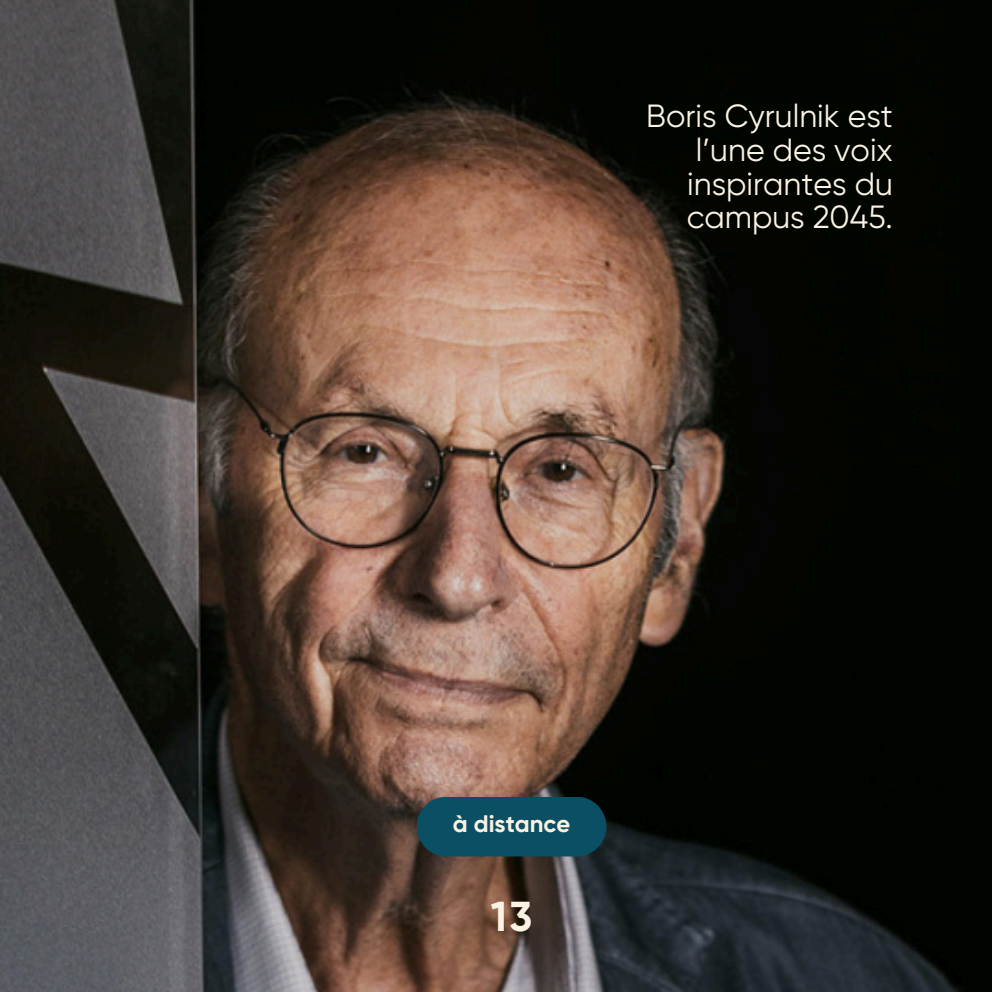
<style>
.page{position:relative;width:992px;height:992px;background:#fff}
.page>*{position:absolute;margin:0;border:0;box-sizing:border-box;transform-origin:0 0}
.t1{font:700 41.75px "Gilroy";color:#faf2e3}
.t2{font:32px/33.8px "Gilroy";color:#faf2e3;text-align:justify}
.t3{font:700 23.75px "Gilroy";color:#faf2e3}
</style>
<div class="page">
<img style="left:0;top:0;width:992px;height:992px">
<div style="left:417px;top:797px;width:189px;height:59px;background:#0a4f63;border-radius:30px"></div>
<p class="t2" style="left:687px;top:99px;width:208px;text-indent:-41px">Boris Cyrulnik est l’une des voix inspirantes du campus 2045.</p>
<p class="t3" style="left:453px;top:810px;width:119px">à distance</p>
<h1 class="t1" style="left:491px;top:891px;width:43px">13</h1>
</div>
